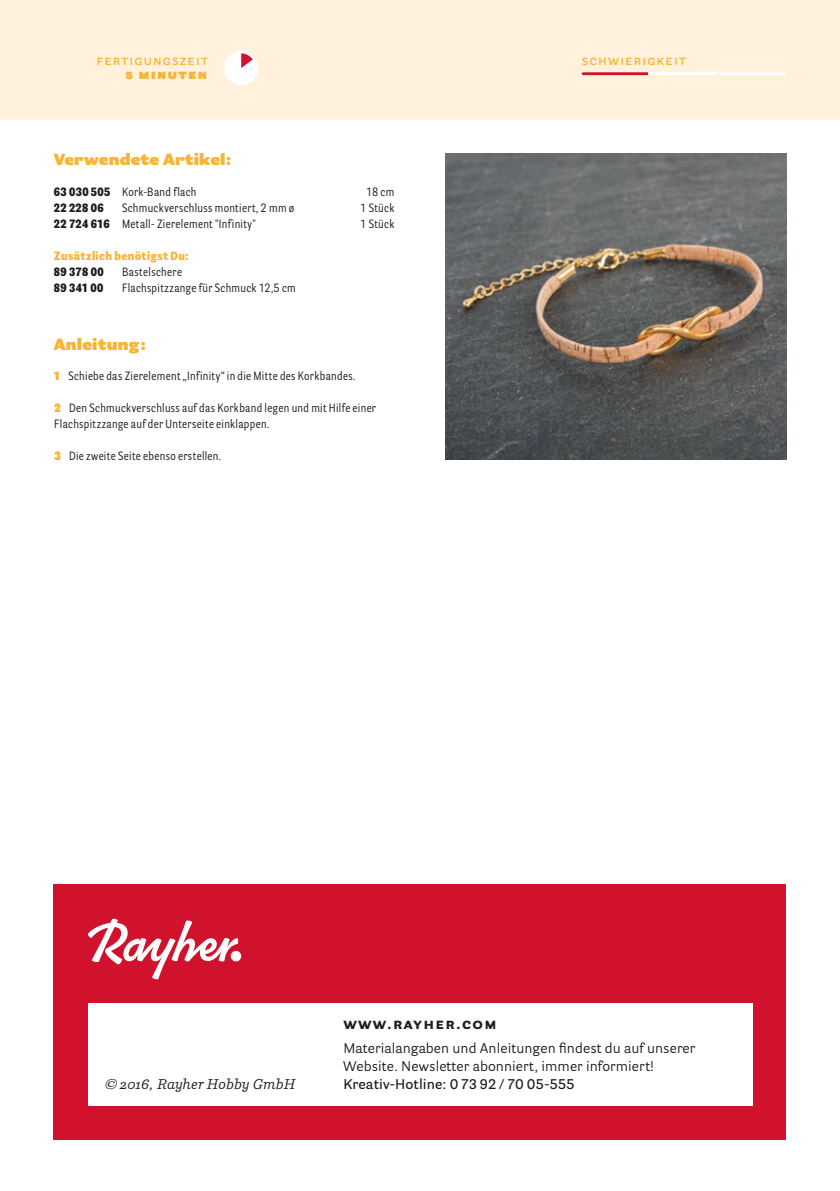
<style>
.page{position:relative;width:840px;height:1191px;background:#fff}
.page>*{position:absolute;margin:0;border:0;box-sizing:border-box;transform-origin:0 0}
.t1{font:900 16px "Parry Grotesque Pro";letter-spacing:.01em;color:#f8b435}
.t2{font:700 16px "Parry Grotesque Pro";letter-spacing:.08em;color:#1d1d1b}
.t3{font:14px/18px "Parry Grotesque Pro";letter-spacing:.005em;color:#1d1d1b}
.t4{font:600 14px "Parry Grotesque Pro";letter-spacing:.01em;color:#1d1d1b}
.t5{font:600 14px "Parry Grotesque Pro";letter-spacing:.08em;color:#f8b435}
.t6{font:italic 14px "Parry Pro";letter-spacing:.01em;color:#1d1d1b}
.t7{font:900 14px "Parry Grotesque Pro";letter-spacing:.08em;color:#f8b435}
.t8{font:12px/16px "Parry Grot Con Pro";letter-spacing:.03em;color:#1d1d1b}
.t9{font:900 12px "Parry Grot Con Pro";letter-spacing:.03em;color:#f8b435}
.t10{font:900 12px "Parry Grot Con Pro";letter-spacing:.03em;color:#1d1d1b}
.s1{font-weight:900}
.s2{font-weight:900;color:#f8b435}
</style>
<div class="page">
<div style="left:54px;top:884px;width:731px;height:256px;background:#d0122d"></div>
<div style="left:88px;top:1003px;width:663px;height:103px;background:#fff"></div>
<div style="left:0;top:0;width:839px;height:119px;background:#fff1dc"></div>
<svg style="left:88px;top:918px;width:150px;height:61px"></svg>
<div style="left:230px;top:951px;width:11px;height:10px;background:#fff;border-radius:50%"></div>
<svg style="left:720px;top:72px;width:65px;height:3px"></svg>
<svg style="left:581px;top:72px;width:66px;height:3px"></svg>
<div style="left:224px;top:51px;width:34px;height:34px;background:#fff;border-radius:50%"></div>
<img style="left:445px;top:153px;width:340px;height:306px">
<svg style="left:241px;top:53px;width:12px;height:15px"></svg>
<hr style="left:650px;top:72px;width:66px;height:3px;background:#fff">
<p class="t5" style="left:96px;top:50px;width:113px">fertigungszeit</p>
<p class="t5" style="left:581px;top:50px;width:106px">schwierigkeit</p>
<p class="t7" style="left:125px;top:63px;width:83px">5 minuten</p>
<h1 class="t1" style="left:54px;top:148px;width:179px">Verwendete Artikel:</h1>
<p class="t8" style="left:54px;top:184px;width:144px"><span class="s1">63 030 505</span> Kork-Band flach</p>
<p class="t8" style="left:366px;top:184px;width:30px">18 cm</p>
<p class="t10" style="left:54px;top:199px;width:51px">22 228 06</p>
<p class="t8" style="left:122px;top:200px;width:174px">Schmuckverschluss montiert, 2 mm ø</p>
<p class="t8" style="left:360px;top:200px;width:36px">1 Stück</p>
<p class="t8" style="left:54px;top:216px;width:203px"><span class="s1">22 724 616</span> Metall- Zierelement "Infinity"</p>
<p class="t8" style="left:360px;top:216px;width:36px">1 Stück</p>
<p class="t9" style="left:54px;top:247px;width:136px">Zusätzlich benötigst Du:</p>
<p class="t10" style="left:54px;top:263px;width:51px">89 378 00</p>
<p class="t8" style="left:122px;top:264px;width:61px">Bastelschere</p>
<p class="t10" style="left:54px;top:279px;width:51px">89 341 00</p>
<p class="t8" style="left:122px;top:280px;width:175px">Flachspitzzange für Schmuck 12,5 cm</p>
<h1 class="t1" style="left:54px;top:332px;width:94px">Anleitung:</h1>
<p class="t8" style="left:54px;top:368px;width:303px"><span class="s2">1</span> Schiebe das Zierelement „Infinity“ in die Mitte des Korkbandes.</p>
<p class="t8" style="left:54px;top:400px;width:323px"><span class="s2">2</span> Den Schmuckverschluss auf das Korkband legen und mit Hilfe einer<br>Flachspitzzange auf der Unterseite einklappen.</p>
<p class="t8" style="left:54px;top:448px;width:168px"><span class="s2">3</span> Die zweite Seite ebenso erstellen.</p>
<p class="t6" style="left:105px;top:1074px;width:192px">© 2016, Rayher Hobby GmbH</p>
<h1 class="t2" style="left:343px;top:1012px;width:155px">www.rayher.com</h1>
<p class="t3" style="left:343px;top:1038px;width:353px">Materialangaben und Anleitungen findest du auf unserer<br>Website. Newsletter abonniert, immer informiert!</p>
<p class="t4" style="left:343px;top:1074px;width:232px">Kreativ-Hotline: 0 73 92 / 70 05-555</p>
</div>
